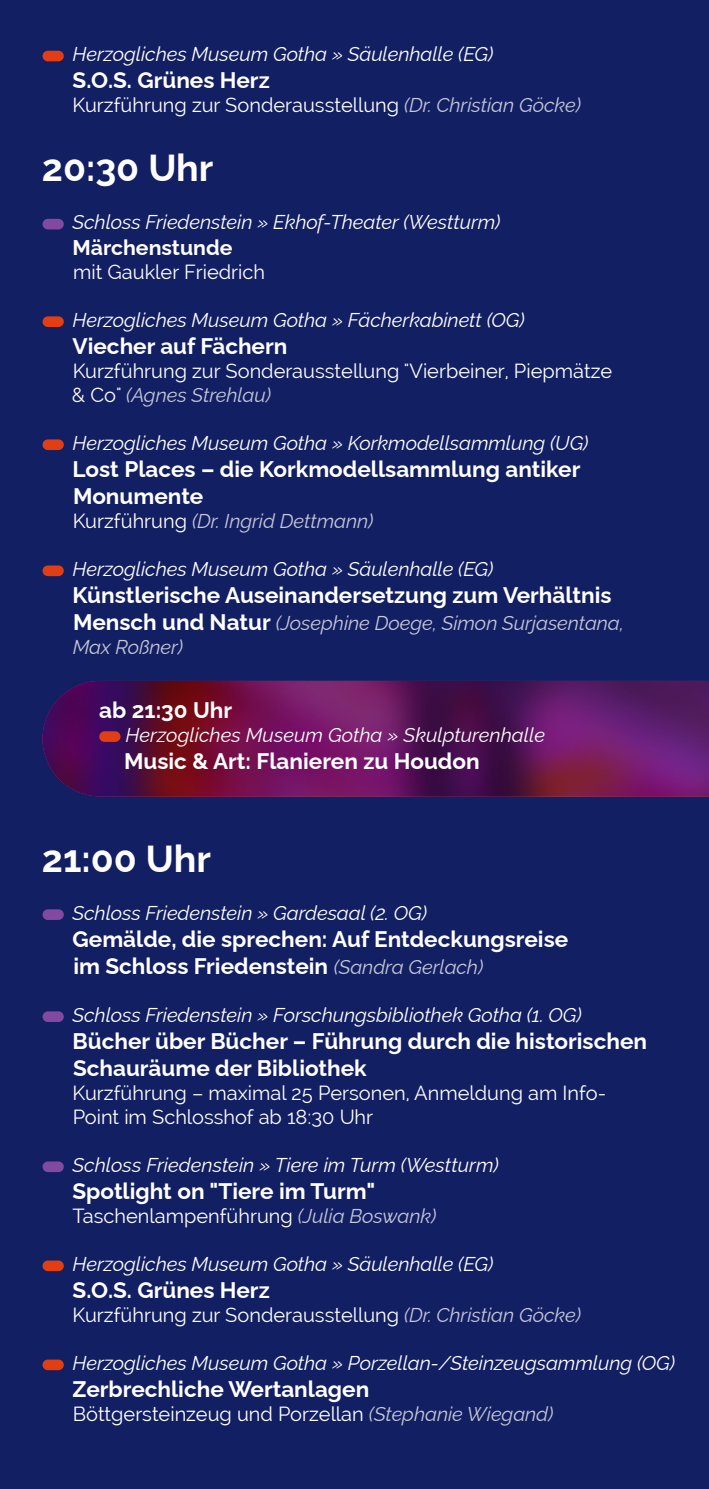
<style>
.page{position:relative;width:709px;height:1489px;background:#fff}
.page>*{position:absolute;margin:0;border:0;box-sizing:border-box;transform-origin:0 0}
.t1{font:700 37.5px "Raleway";color:#fff}
.t2{font:700 22.5px/27px "Raleway";color:#fff}
.t3{font:700 21.25px "Raleway";color:#fff}
.t4{font:italic 20px "Raleway";letter-spacing:-.005em;color:#fff}
.t5{font:20px/24px "Raleway";color:#fff}
.t6{font:italic 20px/24px "Raleway";letter-spacing:-.005em;color:#c4c7d8}
.s1{font-style:italic;color:#c4c7d8}
.s2{font-style:normal;color:#fff}
.s3{font-weight:700;font-style:normal;font-size:22.5px;color:#fff}
.s4{font-weight:400;font-style:italic;font-size:20px;color:#c4c7d8}
</style>
<div class="page">
<div style="left:0;top:0;width:709px;height:1488px;background:#121f62"></div>
<div style="left:43px;top:51px;width:21px;height:10px;background:#e13e13;border-radius:5px"></div>
<div style="left:43px;top:219px;width:21px;height:10px;background:#8249a1;border-radius:5px"></div>
<div style="left:43px;top:316px;width:21px;height:11px;background:#e13e13;border-radius:5px"></div>
<div style="left:43px;top:439px;width:21px;height:11px;background:#e13e13;border-radius:5px"></div>
<div style="left:43px;top:565px;width:21px;height:11px;background:#e13e13;border-radius:5px"></div>
<svg style="left:43px;top:681px;width:666px;height:115px;background:#5f1354"></svg>
<div style="left:99px;top:731px;width:21px;height:11px;background:#e13e13;border-radius:5px"></div>
<div style="left:43px;top:909px;width:21px;height:10px;background:#8249a1;border-radius:5px"></div>
<div style="left:43px;top:1011px;width:21px;height:10px;background:#8249a1;border-radius:5px"></div>
<div style="left:43px;top:1161px;width:21px;height:10px;background:#8249a1;border-radius:5px"></div>
<div style="left:43px;top:1260px;width:21px;height:10px;background:#e13e13;border-radius:5px"></div>
<div style="left:43px;top:1359px;width:21px;height:10px;background:#e13e13;border-radius:5px"></div>
<p class="t4" style="left:73px;top:39px;width:422px">Herzogliches Museum Gotha » Säulenhalle (EG)</p>
<p class="t2" style="left:73px;top:65px;width:199px">S.O.S. Grünes Herz</p>
<p class="t5" style="left:73px;top:93px;width:510px">Kurzführung zur Sonderausstellung <span class="s1">(Dr. Christian Göcke)</span></p>
<h1 class="t1" style="left:42px;top:139px;width:173px">20:30 Uhr</h1>
<p class="t4" style="left:73px;top:207px;width:429px">Schloss Friedenstein » Ekhof-Theater (Westturm)</p>
<p class="t3" style="left:73px;top:231px;width:161px">Märchenstunde</p>
<p class="t5" style="left:73px;top:260px;width:193px">mit Gaukler Friedrich</p>
<p class="t4" style="left:73px;top:304px;width:454px">Herzogliches Museum Gotha » Fächerkabinett (OG)</p>
<p class="t2" style="left:73px;top:330px;width:216px">Viecher auf Fächern</p>
<p class="t5" style="left:72px;top:359px;width:541px">Kurzführung zur Sonderausstellung "Vierbeiner, Piepmätze &amp; Co" <span class="s1">(Agnes Strehlau)</span></p>
<p class="t4" style="left:73px;top:427px;width:517px">Herzogliches Museum Gotha » Korkmodellsammlung (UG)</p>
<p class="t2" style="left:73px;top:453px;width:509px">Lost Places – die Korkmodellsammlung antiker<br>Monumente</p>
<p class="t6" style="left:73px;top:507px;width:302px"><span class="s2">Kurzführung</span> (Dr. Ingrid Dettmann)</p>
<p class="t4" style="left:73px;top:553px;width:422px">Herzogliches Museum Gotha » Säulenhalle (EG)</p>
<p class="t2" style="left:73px;top:579px;width:540px">Künstlerische Auseinandersetzung zum Verhältnis</p>
<p class="t6" style="left:73px;top:609px;width:553px"><span class="s3">Mensch und Natur</span> (Josephine Doege, Simon Surjasentana,<br>Max Roßner)</p>
<p class="t2" style="left:99px;top:694px;width:134px">ab 21:30 Uhr</p>
<p class="t4" style="left:125px;top:719px;width:421px">Herzogliches Museum Gotha » Skulpturenhalle</p>
<p class="t2" style="left:124px;top:745px;width:357px">Music &amp; Art: Flanieren zu Houdon</p>
<h1 class="t1" style="left:42px;top:829px;width:171px">21:00 Uhr</h1>
<p class="t4" style="left:73px;top:897px;width:356px">Schloss Friedenstein » Gardesaal (2. OG)</p>
<p class="t2" style="left:73px;top:923px;width:497px">Gemälde, die sprechen: Auf Entdeckungsreise im Schloss Friedenstein <span class="s4">(Sandra Gerlach)</span></p>
<p class="t4" style="left:73px;top:999px;width:511px">Schloss Friedenstein » Forschungsbibliothek Gotha (1. OG)</p>
<p class="t2" style="left:73px;top:1025px;width:576px">Bücher über Bücher – Führung durch die historischen<br>Schauräume der Bibliothek</p>
<p class="t5" style="left:73px;top:1080px;width:535px">Kurzführung – maximal 25 Personen, Anmeldung am Info-<br>Point im Schlosshof ab 18:30 Uhr</p>
<p class="t4" style="left:73px;top:1149px;width:428px">Schloss Friedenstein » Tiere im Turm (Westturm)</p>
<p class="t2" style="left:73px;top:1175px;width:304px">Spotlight on "Tiere im Turm"</p>
<p class="t5" style="left:73px;top:1203px;width:365px">Taschenlampenführung <span class="s1">(Julia Boswank)</span></p>
<p class="t4" style="left:73px;top:1248px;width:422px">Herzogliches Museum Gotha » Säulenhalle (EG)</p>
<p class="t2" style="left:73px;top:1274px;width:199px">S.O.S. Grünes Herz</p>
<p class="t5" style="left:73px;top:1302px;width:510px">Kurzführung zur Sonderausstellung <span class="s1">(Dr. Christian Göcke)</span></p>
<p class="t4" style="left:73px;top:1347px;width:604px">Herzogliches Museum Gotha » Porzellan-/Steinzeugsammlung (OG)</p>
<p class="t2" style="left:73px;top:1373px;width:298px">Zerbrechliche Wertanlagen</p>
<p class="t5" style="left:73px;top:1401px;width:482px">Böttgersteinzeug und Porzellan <span class="s1">(Stephanie Wiegand)</span></p>
</div>
